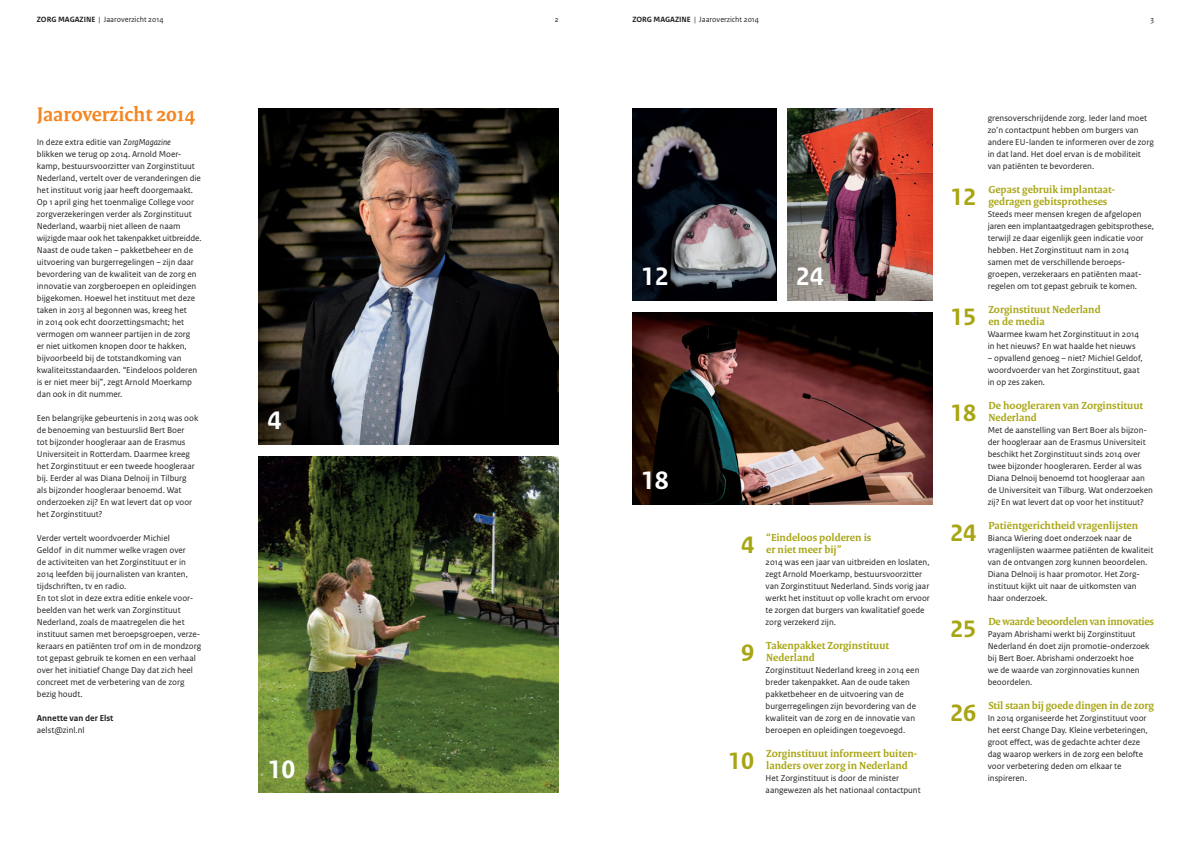
<style>
.page{position:relative;width:1191px;height:842px;background:#fff}
.page>*{position:absolute;margin:0;border:0;box-sizing:border-box;transform-origin:0 0}
.t1{font:700 26.6px "Rijksoverheid Sans Text";color:#fff}
.t2{font:700 25px "Rijksoverheid Sans Text";color:#a8a513}
.t3{font:700 21px "Rijksoverheid Serif";color:#f58520}
.t4{font:700 11px/12px "Rijksoverheid Serif";color:#a8a513}
.t5{font:700 11px "Rijksoverheid Serif";letter-spacing:-.02em;color:#a8a513}
.t6{font:9px/12px "Rijksoverheid Sans Text";color:#231f20}
.t7{font:700 9px "Rijksoverheid Sans Text";color:#231f20}
.t8{font:8px "Rijksoverheid Sans Text";color:#231f20}
.t9{font:700 8px "Rijksoverheid Sans Text";color:#231f20}
.s1{font-weight:700}
.s2{font-style:italic}
</style>
<div class="page">
<img style="left:632px;top:109px;width:144px;height:192px">
<img style="left:788px;top:109px;width:144px;height:192px">
<img style="left:632px;top:313px;width:300px;height:192px">
<img style="left:259px;top:457px;width:299px;height:336px">
<img style="left:259px;top:109px;width:299px;height:336px">
<p class="t9" style="left:37px;top:15px;width:34px">Zorg MAGAZI</p>
<p class="t8" style="left:86px;top:15px;width:79px"><span class="s1">NE</span> | Jaaroverzicht 2014</p>
<p class="t8" style="left:555px;top:15px;width:5px">2</p>
<p class="t9" style="left:632px;top:15px;width:34px">Zorg MAGAZI</p>
<p class="t8" style="left:681px;top:15px;width:79px"><span class="s1">NE</span> | Jaaroverzicht 2014</p>
<p class="t8" style="left:1150px;top:15px;width:5px">3</p>
<h3 class="t3" style="left:37px;top:101px;width:160px">Jaaroverzicht 2014</h3>
<p class="t6" style="left:37px;top:136px;width:166px">In deze extra editie van <span class="s2">ZorgMagazine<br></span>blikken we terug op 2014. Arnold Moer&shy;kamp, bestuursvoorzitter van Zorginstituut Nederland, vertelt over de veranderingen die het instituut vorig jaar heeft doorgemaakt.<br>Op 1 april ging het toenmalige College voor zorgverzekeringen verder als Zorginstituut Nederland, waarbij niet alleen de naam wijzigde maar ook het takenpakket uitbreidde.<br>Naast de oude taken – pakketbeheer en de uitvoering van burgerregelingen – zijn daar bevordering van de kwaliteit van de zorg en innovatie van zorgberoepen en opleidingen bijgekomen. Hoewel het instituut met deze taken in 2013 al begonnen was, kreeg het<br>in 2014 ook echt doorzettingsmacht; het vermogen om wanneer partijen in de zorg<br>er niet uitkomen knopen door te hakken, bijvoorbeeld bij de totstandkoming van kwaliteitsstandaarden. “Eindeloos polderen is er niet meer bij”, zegt Arnold Moerkamp dan ook in dit nummer.</p>
<p class="t6" style="left:37px;top:412px;width:163px">Een belangrijke gebeurtenis in 2014 was ook de benoeming van bestuurslid Bert Boer<br>tot bijzonder hoogleraar aan de Erasmus Universiteit in Rotterdam. Daarmee kreeg het Zorginstituut er een tweede hoogleraar bij. Eerder al was Diana Delnoij in Tilburg als bijzonder hoogleraar benoemd. Wat onderzoeken zij? En wat levert dat op voor het Zorginstituut?</p>
<p class="t6" style="left:37px;top:532px;width:166px">Verder vertelt woordvoerder Michiel<br>Geldof in dit nummer welke vragen over<br>de activiteiten van het Zorginstituut er in 2014 leefden bij journalisten van kranten, tijdschriften, tv en radio.<br>En tot slot in deze extra editie enkele voor&shy;beelden van het werk van Zorginstituut Nederland, zoals de maatregelen die het instituut samen met beroepsgroepen, verze&shy;keraars en patiënten trof om in de mondzorg tot gepast gebruik te komen en een verhaal over het initiatief Change Day dat zich heel concreet met de verbetering van de zorg bezig houdt.</p>
<p class="t7" style="left:37px;top:713px;width:78px">Annette van der Elst</p>
<p class="t6" style="left:37px;top:724px;width:49px">aelst@zinl.nl</p>
<h1 class="t1" style="left:267px;top:406px;width:15px">4</h1>
<h1 class="t1" style="left:267px;top:754px;width:29px">10</h1>
<h1 class="t1" style="left:641px;top:262px;width:29px">12</h1>
<h1 class="t1" style="left:796px;top:262px;width:29px">24</h1>
<h1 class="t1" style="left:641px;top:466px;width:29px">18</h1>
<h2 class="t2" style="left:741px;top:531px;width:15px">4</h2>
<p class="t4" style="left:766px;top:531px;width:107px">“Eindeloos polderen is er niet meer bij”</p>
<p class="t6" style="left:765px;top:556px;width:166px">2014 was een jaar van uitbreiden en loslaten, zegt Arnold Moerkamp, bestuursvoorzitter van Zorginstituut Nederland. Sinds vorig jaar werkt het instituut op volle kracht om ervoor te zorgen dat burgers van kwalitatief goede zorg verzekerd zijn.</p>
<h2 class="t2" style="left:741px;top:639px;width:15px">9</h2>
<p class="t4" style="left:766px;top:639px;width:124px">Takenpakket Zorginstituut<br>Nederland</p>
<p class="t6" style="left:765px;top:664px;width:155px">Zorginstituut Nederland kreeg in 2014 een breder takenpakket. Aan de oude taken pakketbeheer en de uitvoering van de burgerregelingen zijn bevordering van de kwaliteit van de zorg en de innovatie van beroepen en opleidingen toegevoegd.</p>
<h2 class="t2" style="left:728px;top:747px;width:28px">10</h2>
<p class="t4" style="left:766px;top:747px;width:152px">Zorginstituut informeert buiten&shy;landers over zorg in Nederland</p>
<p class="t6" style="left:765px;top:772px;width:157px">Het Zorginstituut is door de minister aangewezen als het nationaal contactpunt</p>
<p class="t6" style="left:987px;top:112px;width:168px">grensoverschrijdende zorg. Ieder land moet zo’n contactpunt hebben om burgers van andere EU-landen te informeren over de zorg in dat land. Het doel ervan is de mobiliteit van patiënten te bevorderen.</p>
<h2 class="t2" style="left:950px;top:183px;width:28px">12</h2>
<p class="t4" style="left:988px;top:183px;width:128px">Gepast gebruik implantaat&shy;gedragen gebitsprotheses</p>
<p class="t6" style="left:987px;top:208px;width:168px">Steeds meer mensen kregen de afgelopen jaren een implantaatgedragen gebitsprothese, terwijl ze daar eigenlijk geen indicatie voor hebben. Het Zorginstituut nam in 2014 samen met de verschillende beroeps&shy;groepen, verzekeraars en patiënten maat&shy;regelen om tot gepast gebruik te komen.</p>
<h2 class="t2" style="left:950px;top:303px;width:28px">15</h2>
<p class="t4" style="left:988px;top:303px;width:114px">Zorginstituut Nederland en de media</p>
<p class="t6" style="left:987px;top:328px;width:153px">Waarmee kwam het Zorginstituut in 2014 in het nieuws? En wat haalde het nieuws</p>
<p class="t6" style="left:987px;top:352px;width:157px">– opvallend genoeg – niet? Michiel Geldof, woordvoerder van het Zorginstituut, gaat in op zes zaken.</p>
<h2 class="t2" style="left:950px;top:399px;width:28px">18</h2>
<p class="t4" style="left:988px;top:399px;width:156px">De hoogleraren van Zorginstituut<br>Nederland</p>
<p class="t6" style="left:987px;top:424px;width:167px">Met de aanstelling van Bert Boer als bijzon&shy;der hoogleraar aan de Erasmus Universiteit beschikt het Zorginstituut sinds 2014 over twee bijzonder hoogleraren. Eerder al was Diana Delnoij benoemd tot hoogleraar aan de Universiteit van Tilburg. Wat onderzoeken zij? En wat levert dat op voor het instituut?</p>
<h2 class="t2" style="left:950px;top:519px;width:28px">24</h2>
<p class="t4" style="left:988px;top:519px;width:151px">Patiëntgerichtheid vragenlijsten</p>
<p class="t6" style="left:987px;top:532px;width:167px">Bianca Wiering doet onderzoek naar de vragenlijsten waarmee patiënten de kwaliteit van de ontvangen zorg kunnen beoordelen.<br>Diana Delnoij is haar promotor. Het Zorg&shy;instituut kijkt uit naar de uitkomsten van haar onderzoek.</p>
<h2 class="t2" style="left:950px;top:615px;width:28px">25</h2>
<p class="t5" style="left:988px;top:615px;width:167px">De waarde beoordelen van innovaties</p>
<p class="t6" style="left:987px;top:628px;width:163px">Payam Abrishami werkt bij Zorginstituut Nederland én doet zijn promotie-onderzoek bij Bert Boer. Abrishami onderzoekt hoe<br>we de waarde van zorginnovaties kunnen beoordelen.</p>
<h2 class="t2" style="left:950px;top:699px;width:28px">26</h2>
<p class="t4" style="left:988px;top:699px;width:167px">Stil staan bij goede dingen in de zorg</p>
<p class="t6" style="left:987px;top:712px;width:161px">In 2014 organiseerde het Zorginstituut voor het eerst Change Day. Kleine verbeteringen, groot effect, was de gedachte achter deze dag waarop werkers in de zorg een belofte voor verbetering deden om elkaar te inspireren.</p>
</div>
